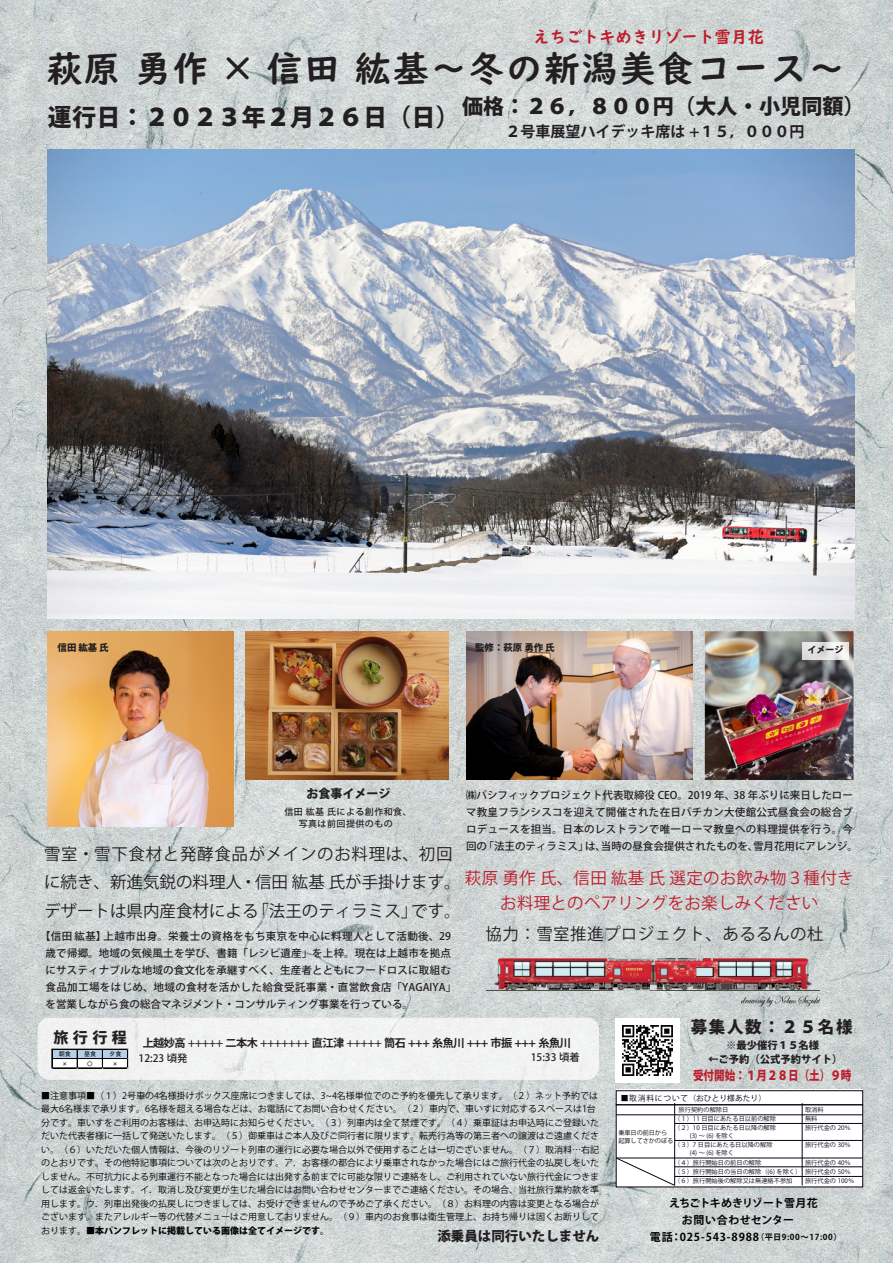
<style>
.page{position:relative;width:893px;height:1263px;background:#fff}
.page>*{position:absolute;margin:0;border:0;box-sizing:border-box;transform-origin:0 0}
.t1{font:36px "UD Digi Kyokasho NP B";letter-spacing:.05em;color:#231f20}
.t2{font:800 24px "Koz Go Pr 6 N";letter-spacing:.01em;color:#231f20}
.t3{font:800 21px "Koz Go Pr 6 N";letter-spacing:.01em;color:#231f20}
.t4{font:16.5px/28.5px "Koz Go Pr 6 N";color:#231f20}
.t5{font:16.5px/25.5px "Koz Go Pr 6 N";letter-spacing:.015em;color:#be1d2c;text-align:center}
.t6{font:16.5px "Koz Go Pr 6 N";letter-spacing:.025em;color:#231f20}
.t7{font:16.5px "UD Digi Kyokasho NP B";color:#be1d2c}
.t8{font:800 16.5px "Koz Go Pro";letter-spacing:.1em;color:#231f20}
.t9{font:700 15px "Koz Go Pro";color:#231f20}
.t10{font:800 15px "Koz Go Pro";color:#231f20}
.t11{font:800 13.5px "Koz Go Pro";color:#231f20}
.t12{font:800 12.6px "Koz Go Pro";color:#be1d2c;scale:.84 1}
.t13{font:800 12px "Koz Go Pr 6 N";color:#231f20}
.t14{font:700 11.1px "Koz Go Pro";letter-spacing:-.05em;color:#231f20}
.t15{font:700 10.95px/17px "Koz Go Pr 6 N";letter-spacing:.03em;color:#030304;text-align:center}
.t16{font:500 10.5px/17px "Koz Go Pr 6 N";letter-spacing:.025em;color:#231f20}
.t17{font:800 10.35px "Koz Go Pro";color:#231f20}
.t18{font:500 10.35px "Koz Go Pro";color:#231f20}
.t19{font:800 9.45px "Koz Go Pr 6 N";color:#231f20}
.t20{font:9px/13.5px "Koz Go Pr 6 N";color:#030304}
.t21{font:500 9px/12.8px "Koz Go Pr 6 N";letter-spacing:.05em;color:#231f20;text-align:center}
.t22{font:800 9px "Koz Go Pr 6 N";color:#231f20}
.t23{font:7.8px "Axis Std Extra Light 90 ms RKSJ H";color:#090313}
.t24{font:6.15px/9.3px "Axis Std Extra Light 90 ms RKSJ H";color:#090313}
.t25{font:6.15px/7.8px "Axis Std Extra Light 90 ms RKSJ H";letter-spacing:-.025em;color:#090313}
.t26{font:6.15px "MS P Gothic";color:#030303}
.s1{font-weight:500}
.s2{font-weight:800}
.s3{font-size:8.25px}
</style>
<div class="page">
<img style="left:0;top:0;width:893px;height:1263px">
<div style="left:38px;top:1018px;width:561px;height:61px;background:#f1f3f2"></div>
<div style="left:616px;top:1090px;width:247px;height:97px;background:#fff"></div>
<img style="left:47px;top:149px;width:807px;height:470px">
<img style="left:705px;top:631px;width:149px;height:149px">
<img style="left:802px;top:642px;width:46px;height:17px">
<img style="left:466px;top:631px;width:226px;height:149px">
<img style="left:245px;top:631px;width:204px;height:149px">
<img style="left:47px;top:631px;width:187px;height:196px">
<hr style="left:674px;top:1103px;width:1px;height:82px;background:#090313">
<hr style="left:802px;top:1103px;width:1px;height:82px;background:#090313">
<hr style="left:675px;top:1123px;width:188px;height:1px;background:#090313">
<hr style="left:616px;top:1114px;width:247px;height:1px;background:#090313">
<hr style="left:675px;top:1140px;width:188px;height:1px;background:#090313">
<hr style="left:616px;top:1158px;width:247px;height:1px;background:#090313">
<hr style="left:675px;top:1166px;width:188px;height:1px;background:#090313">
<hr style="left:675px;top:1176px;width:188px;height:1px;background:#090313">
<svg style="left:616px;top:1158px;width:59px;height:27px"></svg>
<div style="left:616px;top:1090px;width:247px;height:15px;border:1px solid #090313"></div>
<img style="left:616px;top:1018px;width:64px;height:64px">
<div style="left:52px;top:1049px;width:76px;height:10px;background:#b6cee8"></div>
<div style="left:52px;top:1058px;width:76px;height:10px;background:#fff"></div>
<hr style="left:52px;top:1049px;width:76px;height:1px;background:#030303">
<hr style="left:52px;top:1058px;width:76px;height:1px;background:#030303">
<hr style="left:52px;top:1068px;width:76px;height:1px;background:#030303">
<svg style="left:52px;top:1050px;width:1px;height:19px"></svg>
<svg style="left:77px;top:1050px;width:1px;height:19px"></svg>
<svg style="left:102px;top:1050px;width:1px;height:19px"></svg>
<svg style="left:127px;top:1049px;width:2px;height:20px"></svg>
<img style="left:486px;top:959px;width:334px;height:31px">
<img style="left:650px;top:959px;width:6px;height:31px">
<img style="left:742px;top:995px;width:78px;height:11px">
<h3 class="t7" style="left:533px;top:27px;width:232px">えちごトキめきリゾート雪月花</h3>
<h1 class="t1" style="left:46px;top:47px;width:800px">萩原 勇作 × 信田 紘基～冬の新潟美食コース～</h1>
<h3 class="t3" style="left:462px;top:94px;width:404px">価格：２６，８００円（大人・小児同額）</h3>
<h2 class="t2" style="left:48px;top:104px;width:474px">運行日：２０２３年２月２６日（日）　　　</h2>
<h3 class="t9" style="left:506px;top:122px;width:300px">２号車展望ハイデッキ席は +１５，０００円</h3>
<p class="t19" style="left:58px;top:642px;width:53px">信田 紘基 氏</p>
<p class="t19" style="left:475px;top:642px;width:81px">監修：萩原 勇作 氏</p>
<p class="t22" style="left:807px;top:644px;width:37px">イメージ</p>
<h3 class="t13" style="left:306px;top:787px;width:86px">お食事イメージ</h3>
<p class="t21" style="left:284px;top:805px;width:129px">信田 紘基 氏による創作和食、写真は前回提供のもの</p>
<h3 class="t4" style="left:44px;top:840px;width:418px">雪室・雪下食材と発酵食品がメインのお料理は、初回に続き、新進気鋭の料理人・信田 紘基 氏が手掛けます。デザートは県内産食材による「法王のティラミス」です。</h3>
<p class="t16" style="left:46px;top:928px;width:412px;text-indent:-5px">【信田 紘基】上越市出身。栄養士の資格をもち東京を中心に料理人として活動後、29歳で帰郷。地域の気候風土を学び、書籍「レシピ遺産」を上梓。現在は上越市を拠点にサスティナブルな地域の食文化を承継すべく、生産者とともにフードロスに取組む食品加工場をはじめ、地域の食材を活かした給食受託事業・直営飲食店「YAGAIYA」を営業しながら食の総合マネジメント・コンサルティング事業を行っている。</p>
<p class="t16" style="left:466px;top:786px;width:393px">㈱パシフィックプロジェクト代表取締役 CEO。2019 年、38 年ぶりに来日したローマ教皇フランシスコを迎えて開催された在日バチカン大使館公式昼食会の総合プロデュースを担当。日本のレストランで唯一ローマ教皇への料理提供を行う。今回の「法王のティラミス」は、当時の昼食会提供されたものを、雪月花用にアレンジ。</p>
<h3 class="t5" style="left:465px;top:865px;width:390px">萩原 勇作 氏、信田 紘基 氏 選定のお飲み物３種付きお料理とのペアリングをお楽しみください</h3>
<h3 class="t6" style="left:486px;top:924px;width:339px">協力：雪室推進プロジェクト、あるるんの杜</h3>
<h3 class="t10" style="left:53px;top:1027px;width:75px">旅行行程</h3>
<p class="t26" style="left:59px;top:1051px;width:14px">朝食</p>
<p class="t26" style="left:84px;top:1051px;width:14px">昼食</p>
<p class="t26" style="left:109px;top:1051px;width:14px">夕食</p>
<p class="t26" style="left:62px;top:1060px;width:8px">×</p>
<p class="t26" style="left:87px;top:1060px;width:8px">〇</p>
<p class="t26" style="left:112px;top:1060px;width:8px">×</p>
<p class="t14" style="left:143px;top:1035px;width:430px">上越妙高 <span class="s1">+++++</span> 二本木 <span class="s1">+++++++</span> 直江津 <span class="s1">+++++</span> 筒石 +++ 糸魚川 +++ 市振 +++ 糸魚川</p>
<p class="t18" style="left:139px;top:1051px;width:50px">12:23 頃発</p>
<p class="t18" style="left:531px;top:1050px;width:50px">15:33 頃着</p>
<p class="t20" style="left:41px;top:1089px;width:560px">■注意事項■（１）2号車の4名様掛けボックス座席につきましては、3~4名様単位でのご予約を優先して承ります。（２）ネット予約では最大6名様まで承ります。6名様を超える場合などは、お電話にてお問い合わせください。（２）車内で、車いすに対応するスペースは1台分です。車いすをご利用のお客様は、お申込時にお知らせください。（３）列車内は全て禁煙です。（４）乗車証はお申込時にご登録いただいた代表者様に一括して発送いたします。（５）御乗車はご本人及びご同行者に限ります。転売行為等の第三者への譲渡はご遠慮ください。（６）いただいた個人情報は、今後のリゾート列車の運行に必要な場合以外で使用することは一切ございません。（７）取消料…右記のとおりです。その他特記事項については次のとおりです。ア．お客様の都合により乗車されなかった場合にはご旅行代金の払戻しをいたしません。不可抗力による列車運行不能となった場合には出発する前までに可能な限りご連絡をし、ご利用されていない旅行代金につきましては返金いたします。イ．取消し及び変更が生じた場合にはお問い合わせセンターまでご連絡ください。その場合、当社旅行業約款を準用します。ウ．列車出発後の払戻しにつきましては、お受けできませんので予めご了承ください。（８）お料理の内容は変更となる場合がございます。またアレルギー等の代替メニューはご用意しておりません。（９）車内のお食事は衛生管理上、お持ち帰りは固くお断りしております。<span class="s2">■本パンフレットに掲載している画像は全てイメージです。</span></p>
<h3 class="t11" style="left:437px;top:1227px;width:163px">添乗員は同行いたしません</h3>
<h3 class="t8" style="left:691px;top:1016px;width:163px">募集人数：２５名様</h3>
<p class="t17" style="left:726px;top:1038px;width:94px">※最少催行１５名様</p>
<p class="t17" style="left:708px;top:1052px;width:136px">←ご予約（公式予約サイト）</p>
<h3 class="t12" style="left:693px;top:1067px;width:190px">受付開始：１月２８日（土）９時</h3>
<p class="t23" style="left:621px;top:1094px;width:147px">■取消料について（おひとり様あたり）</p>
<p class="t24" style="left:679px;top:1105px;width:51px">旅行契約の解除日</p>
<p class="t24" style="left:674px;top:1114px;width:103px">（１）11 日目にあたる日以前の解除（２）10 日目にあたる日以降の解除</p>
<p class="t24" style="left:674px;top:1131px;width:100px;text-indent:3px">　　(3) ～ (6) を除く<br>（３）7 日目にあたる日以降の解除</p>
<p class="t24" style="left:674px;top:1148px;width:129px;text-indent:3px">　　(4) ～ (6) を除く<br>（４）旅行開始日の前日の解除<br>（５）旅行開始日の当日の解除（(6) を除く）（６）旅行開始後の解除又は無連絡不参加</p>
<p class="t25" style="left:618px;top:1129px;width:56px">乗車日の前日から起算してさかのぼる</p>
<p class="t24" style="left:805px;top:1105px;width:20px">取消料</p>
<p class="t24" style="left:805px;top:1114px;width:47px">無料<br>旅行代金の 20％</p>
<p class="t24" style="left:805px;top:1141px;width:47px">旅行代金の 30％</p>
<p class="t24" style="left:805px;top:1158px;width:51px">旅行代金の 40％旅行代金の 50％旅行代金の 100％</p>
<p class="t15" style="left:650px;top:1194px;width:193px">えちごトキめきリゾート雪月花<br>お問い合わせセンター　<br>電話：025-543-8988<span class="s3">（平日9:00～17:00）</span></p>
</div>
